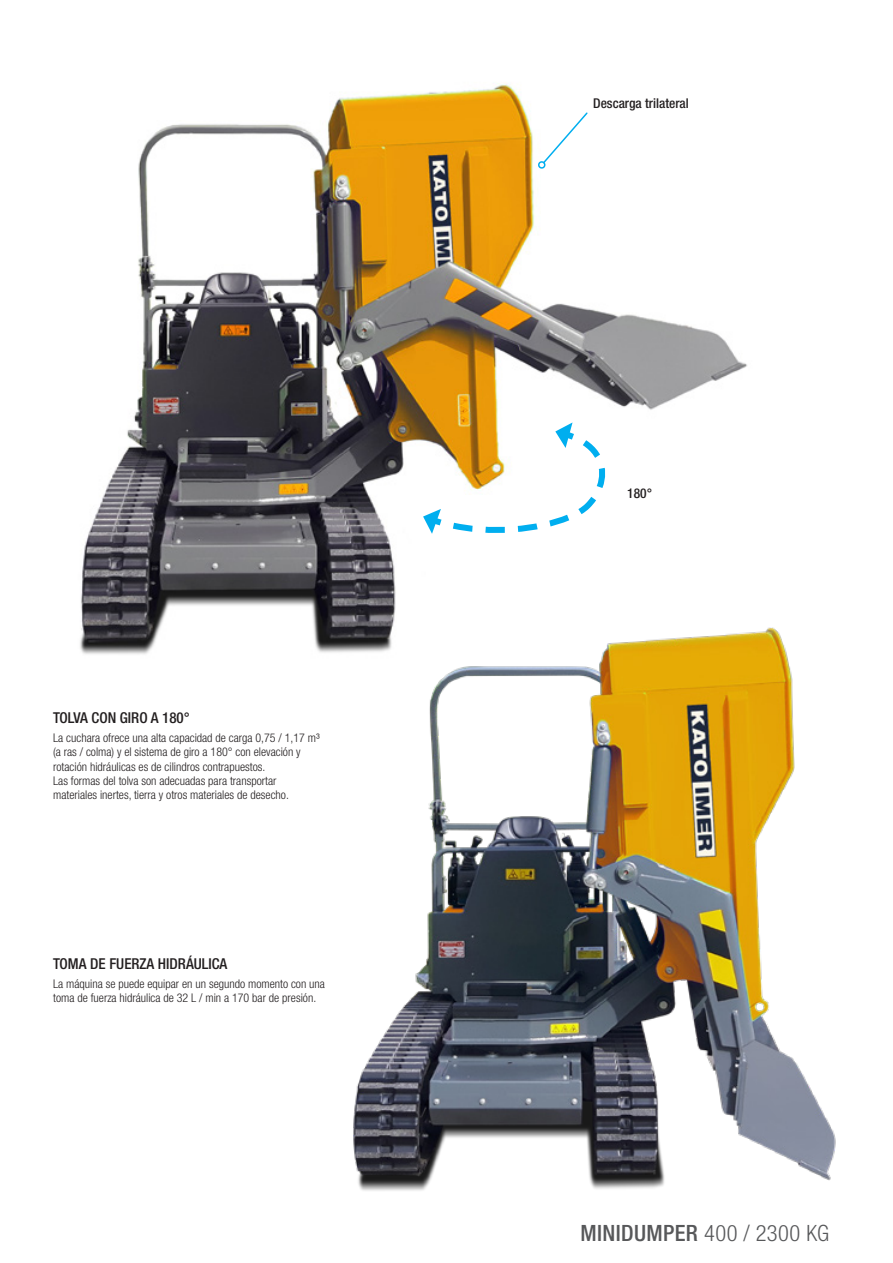
<style>
.page{position:relative;width:893px;height:1263px;background:#fff}
.page>*{position:absolute;margin:0;border:0;box-sizing:border-box;transform-origin:0 0}
.t1{font:500 condensed 22.5px "Helvetica Neue";letter-spacing:.015em;color:#57585a}
.KI_Didascalie_Titolo{font:500 condensed 15px "Helvetica Neue";color:#231f20}
.KI_Testi_callout_fot{font:500 condensed 13.5px "Helvetica Neue";color:#231f20}
.KI_Didascalie_Testo{font:300 condensed 12px/14.4px "Helvetica Neue";color:#231f20}
.s1{font-weight:300}
</style>
<div class="page">
<img style="left:80px;top:83px;width:668px;height:571px">
<svg style="left:536px;top:111px;width:53px;height:59px"></svg>
<svg style="left:423px;top:422px;width:183px;height:113px"></svg>
<img style="left:318px;top:580px;width:518px;height:611px">
<p class="KI_Didascalie_Titolo" style="left:53px;top:709px;width:138px">TOLVA CON GIRO A 180°</p>
<p class="KI_Didascalie_Testo" style="left:53px;top:730px;width:268px">La cuchara ofrece una alta capacidad de carga 0,75 / 1,17 m³ (a ras / colma) y el sistema de giro a 180° con elevación y rotación hidráulicas es de cilindros contrapuestos.<br>Las formas del tolva son adecuadas para transportar materiales inertes, tierra y otros materiales de desecho.</p>
<p class="KI_Didascalie_Titolo" style="left:53px;top:955px;width:176px">TOMA DE FUERZA HIDRÁULICA</p>
<p class="KI_Didascalie_Testo" style="left:53px;top:976px;width:273px">La máquina se puede equipar en un segundo momento con una toma de fuerza hidráulica de 32 L / min a 170 bar de presión.</p>
<p class="KI_Testi_callout_fot" style="left:593px;top:95px;width:97px">Descarga trilateral</p>
<p class="KI_Testi_callout_fot" style="left:627px;top:486px;width:26px">180°</p>
<h1 class="t1" style="left:581px;top:1219px;width:250px">MINIDUMPER <span class="s1">400 / 2300 KG</span></h1>
</div>
